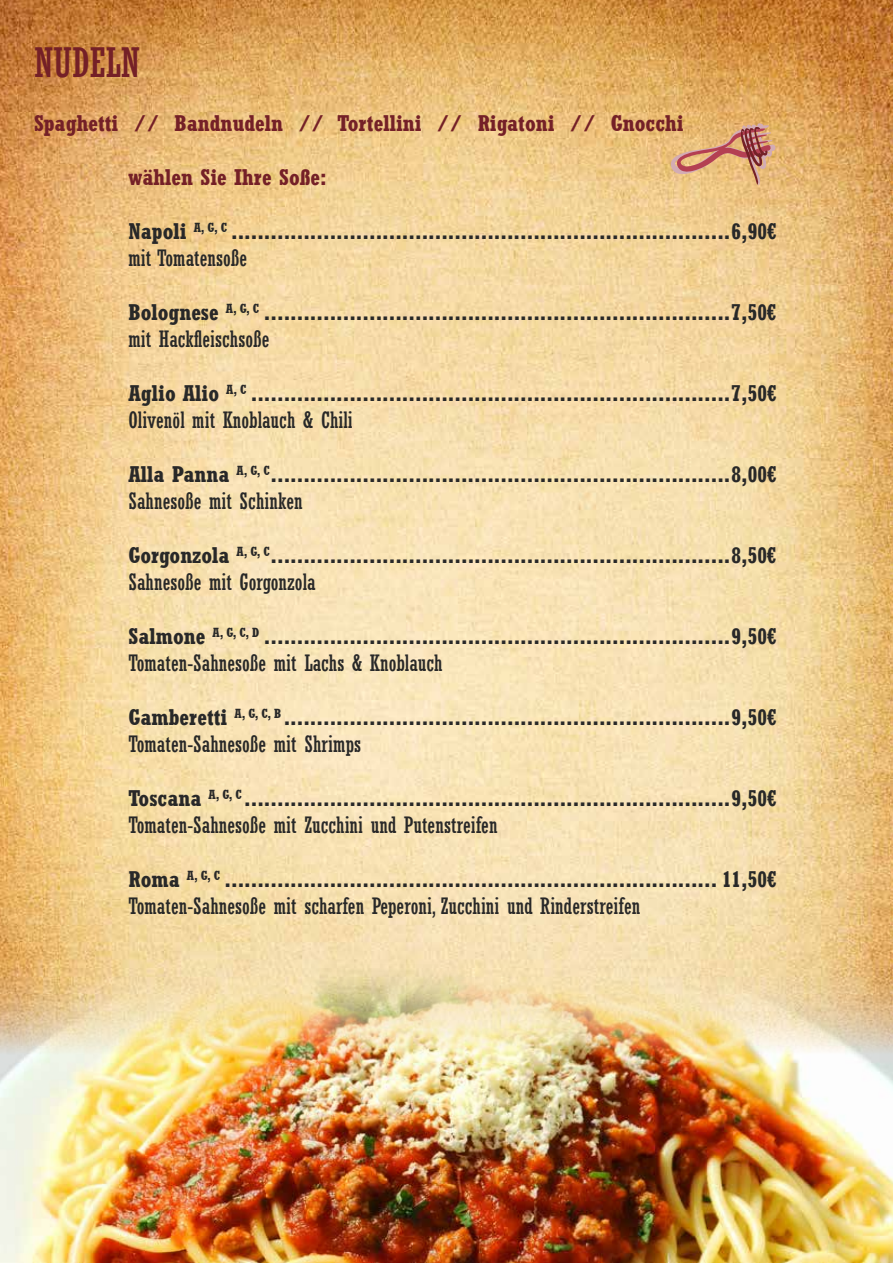
<style>
.page{position:relative;width:893px;height:1263px;background:#fff}
.page>*{position:absolute;margin:0;border:0;box-sizing:border-box;transform-origin:0 0}
.t1{font:condensed 40.5px "Rockwell";color:#742027}
.t2{font:700 condensed 22.5px/27px "Rockwell";color:#282828}
.t3{font:700 condensed 22.5px "Rockwell";color:#742027}
.s1{font-weight:400}
</style>
<div class="page">
<img style="left:0;top:0;width:893px;height:944px">
<img style="left:0;top:944px;width:893px;height:319px">
<svg style="left:667px;top:120px;width:110px;height:66px;background:#daa374"></svg>
<h1 class="t1" style="left:34px;top:39px;width:108px">NUDELN</h1>
<p class="t3" style="left:34px;top:110px;width:651px">Spaghetti // Bandnudeln // Tortellini // Rigatoni // Gnocchi</p>
<p class="t3" style="left:129px;top:164px;width:200px">wählen Sie Ihre Soße:</p>
<p class="t2" style="left:129px;top:218px;width:650px">Napoli <sup>A,</sup> <sup>G,</sup> <sup>C</sup> ............................................................................6,90€ <span class="s1">mit Tomatensoße</span></p>
<p class="t2" style="left:129px;top:299px;width:650px">Bolognese <sup>A,</sup> <sup>G,</sup> <sup>C</sup> .......................................................................7,50€ <span class="s1">mit Hackfleischsoße</span></p>
<p class="t2" style="left:129px;top:380px;width:650px">Aglio Alio <sup>A,</sup> <sup>C</sup> .........................................................................7,50€<br><span class="s1">Olivenöl mit Knoblauch &amp; Chili</span></p>
<p class="t2" style="left:129px;top:461px;width:650px">Alla Panna <sup>A,</sup> <sup>G,</sup> <sup>C</sup>......................................................................8,00€<br><span class="s1">Sahnesoße mit Schinken</span></p>
<p class="t2" style="left:129px;top:542px;width:650px">Gorgonzola <sup>A,</sup> <sup>G,</sup> <sup>C</sup>......................................................................8,50€<br><span class="s1">Sahnesoße mit Gorgonzola</span></p>
<p class="t2" style="left:129px;top:623px;width:650px">Salmone <sup>A,</sup> <sup>G,</sup> <sup>C,</sup> <sup>D</sup> .......................................................................9,50€<br><span class="s1">Tomaten-Sahnesoße mit Lachs &amp; Knoblauch</span></p>
<p class="t2" style="left:129px;top:704px;width:650px">Gamberetti <sup>A,</sup> <sup>G,</sup> <sup>C,</sup> <sup>B</sup> ....................................................................9,50€<br><span class="s1">Tomaten-Sahnesoße mit Shrimps</span></p>
<p class="t2" style="left:129px;top:785px;width:650px">Toscana <sup>A,</sup> <sup>G,</sup> <sup>C</sup> ..........................................................................9,50€<br><span class="s1">Tomaten-Sahnesoße mit Zucchini und Putenstreifen</span></p>
<p class="t2" style="left:129px;top:866px;width:650px">Roma <sup>A,</sup> <sup>G,</sup> <sup>C</sup> ........................................................................... 11,50€<br><span class="s1">Tomaten-Sahnesoße mit scharfen Peperoni, Zucchini und Rinderstreifen</span></p>
</div>
